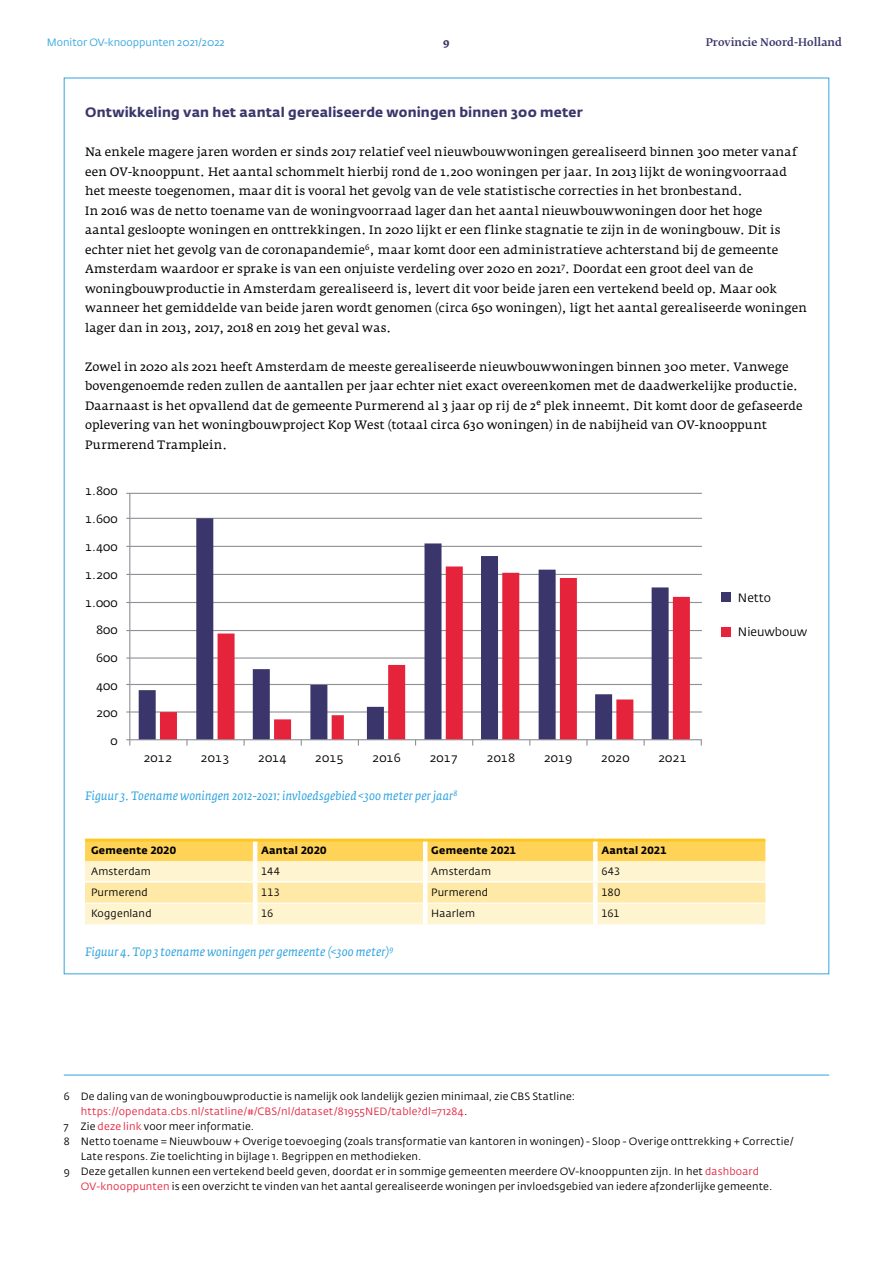
<style>
.page{position:relative;width:893px;height:1263px;background:#fff}
.page>*{position:absolute;margin:0;border:0;box-sizing:border-box;transform-origin:0 0}
.K3_sans_bold_indents{font:700 13.5px "Fedra Sans Std";letter-spacing:.01em;color:#3a366b}
.Plat_indents_5{font:12px/19.5px "Fedra Serif A Std";letter-spacing:.01em;color:#000}
.Bijschrift_blauw{font:italic 12px "Fedra Serif A Std";letter-spacing:.015em;color:#32a4df}
.t1{font:12px "Fedra Sans Std";color:#000}
.P_Voetnoot{font:10.5px/15px "Fedra Sans Std";letter-spacing:.015em;color:#000}
._3_Tabeltekst{font:10.5px "Fedra Sans Std";letter-spacing:.015em;color:#000}
._2_Tabelvet{font:700 10.5px "Fedra Sans Std";letter-spacing:.02em;color:#000}
.t2{font:10.5px "Fedra Sans Std";color:#32a4df}
.t3{font:500 10.5px "Fedra Serif B Pro";color:#3a366b}
.t4{font:700 10.5px "Fedra Serif A Std";color:#3a366b}
.s1{color:#e5233b}
</style>
<div class="page">
<svg style="left:85px;top:842px;width:680px;height:82px;background:#ffe9a8"></svg>
<hr style="left:85px;top:839px;width:170px;height:3px;background:#fec823">
<hr style="left:255px;top:839px;width:170px;height:3px;background:#fec823">
<hr style="left:425px;top:839px;width:170px;height:3px;background:#fec823">
<hr style="left:595px;top:839px;width:170px;height:3px;background:#fec823">
<hr style="left:253px;top:883px;width:4px;height:20px;background:#fff">
<div style="left:593px;top:883px;width:5px;height:20px;background:#fff"></div>
<hr style="left:253px;top:903px;width:4px;height:21px;background:#fff">
<div style="left:593px;top:903px;width:5px;height:21px;background:#fff"></div>
<hr style="left:255px;top:881px;width:168px;height:2px;background:#fff">
<hr style="left:595px;top:881px;width:170px;height:2px;background:#fff">
<hr style="left:85px;top:903px;width:170px;height:1px;background:#fff">
<hr style="left:427px;top:903px;width:168px;height:1px;background:#fff">
<hr style="left:255px;top:903px;width:168px;height:1px;background:#fff">
<hr style="left:595px;top:903px;width:170px;height:1px;background:#fff">
<hr style="left:253px;top:842px;width:4px;height:19px;background:#fff">
<div style="left:593px;top:842px;width:5px;height:19px;background:#fff"></div>
<hr style="left:253px;top:861px;width:4px;height:20px;background:#fff">
<div style="left:593px;top:861px;width:5px;height:20px;background:#fff"></div>
<hr style="left:85px;top:881px;width:170px;height:2px;background:#fff">
<hr style="left:427px;top:881px;width:168px;height:2px;background:#fff">
<hr style="left:423px;top:842px;width:4px;height:19px;background:#fff">
<hr style="left:423px;top:861px;width:4px;height:21px;background:#fff">
<hr style="left:423px;top:882px;width:4px;height:21px;background:#fff">
<hr style="left:423px;top:903px;width:4px;height:21px;background:#fff">
<hr style="left:64px;top:1075px;width:765px;height:1px;background:#32a4df">
<hr style="left:126px;top:518px;width:576px;height:1px;background:#8e9196">
<hr style="left:126px;top:546px;width:576px;height:1px;background:#8e9196">
<hr style="left:126px;top:574px;width:576px;height:1px;background:#8e9196">
<hr style="left:126px;top:602px;width:576px;height:1px;background:#8e9196">
<hr style="left:126px;top:630px;width:576px;height:1px;background:#8e9196">
<hr style="left:126px;top:657px;width:576px;height:2px;background:#8e9196">
<hr style="left:126px;top:684px;width:576px;height:1px;background:#8e9196">
<hr style="left:126px;top:493px;width:576px;height:1px;background:#8e9196">
<hr style="left:126px;top:711px;width:576px;height:1px;background:#8e9196">
<hr style="left:129px;top:493px;width:1px;height:247px;background:#8e9196">
<hr style="left:126px;top:739px;width:576px;height:1px;background:#8e9196">
<div style="left:721px;top:592px;width:9px;height:10px;background:#3a366b"></div>
<div style="left:721px;top:627px;width:9px;height:10px;background:#e5233b"></div>
<svg style="left:139px;top:518px;width:530px;height:221px"></svg>
<svg style="left:160px;top:566px;width:530px;height:173px"></svg>
<p class="t2" style="left:47px;top:36px;width:180px">Monitor OV-knooppunten 2021/2022</p>
<p class="t4" style="left:443px;top:36px;width:8px">9</p>
<p class="t3" style="left:706px;top:35px;width:138px">Provincie Noord-Holland</p>
<p class="K3_sans_bold_indents" style="left:85px;top:104px;width:499px">Ontwikkeling van het aantal gerealiseerde woningen binnen 300 meter</p>
<p class="Plat_indents_5" style="left:85px;top:142px;width:723px">Na enkele magere jaren worden er sinds 2017 relatief veel nieuwbouwwoningen gerealiseerd binnen 300 meter vanaf een OV-knooppunt. Het aantal schommelt hierbij rond de 1.200 woningen per jaar. In 2013 lijkt de woningvoorraad het meeste toegenomen, maar dit is vooral het gevolg van de vele statistische correcties in het bronbestand.<br>In 2016 was de netto toename van de woningvoorraad lager dan het aantal nieuwbouwwoningen door het hoge<br>aantal gesloopte woningen en onttrekkingen. In 2020 lijkt er een flinke stagnatie te zijn in de woningbouw. Dit is echter niet het gevolg van de coronapandemie<sup>6</sup>, maar komt door een administratieve achterstand bij de gemeente Amsterdam waardoor er sprake is van een onjuiste verdeling over 2020 en 2021<sup>7</sup>. Doordat een groot deel van de woningbouwproductie in Amsterdam gerealiseerd is, levert dit voor beide jaren een vertekend beeld op. Maar ook wanneer het gemiddelde van beide jaren wordt genomen (circa 650 woningen), ligt het aantal gerealiseerde woningen lager dan in 2013, 2017, 2018 en 2019 het geval was.</p>
<p class="Plat_indents_5" style="left:85px;top:357px;width:719px">Zowel in 2020 als 2021 heeft Amsterdam de meeste gerealiseerde nieuwbouwwoningen binnen 300 meter. Vanwege bovengenoemde reden zullen de aantallen per jaar echter niet exact overeenkomen met de daadwerkelijke productie.<br>Daarnaast is het opvallend dat de gemeente Purmerend al 3 jaar op rij de 2e plek inneemt. Dit komt door de gefaseerde oplevering van het woningbouwproject Kop West (totaal circa 630 woningen) in de nabijheid van OV-knooppunt Purmerend Tramplein.</p>
<p class="t1" style="left:85px;top:484px;width:34px">1.800</p>
<p class="t1" style="left:85px;top:511px;width:34px">1.600</p>
<p class="t1" style="left:85px;top:539px;width:34px">1.400</p>
<p class="t1" style="left:85px;top:567px;width:34px">1.200</p>
<p class="t1" style="left:85px;top:595px;width:34px">1.000</p>
<p class="t1" style="left:96px;top:623px;width:23px">800</p>
<p class="t1" style="left:96px;top:650px;width:23px">600</p>
<p class="t1" style="left:96px;top:678px;width:23px">400</p>
<p class="t1" style="left:96px;top:706px;width:23px">200</p>
<p class="t1" style="left:110px;top:734px;width:9px">0</p>
<p class="t1" style="left:143px;top:750px;width:30px">2012</p>
<p class="t1" style="left:201px;top:750px;width:30px">2013</p>
<p class="t1" style="left:258px;top:750px;width:30px">2014</p>
<p class="t1" style="left:315px;top:750px;width:30px">2015</p>
<p class="t1" style="left:372px;top:750px;width:30px">2016</p>
<p class="t1" style="left:429px;top:750px;width:30px">2017</p>
<p class="t1" style="left:486px;top:750px;width:30px">2018</p>
<p class="t1" style="left:544px;top:750px;width:30px">2019</p>
<p class="t1" style="left:601px;top:750px;width:30px">2020</p>
<p class="t1" style="left:658px;top:750px;width:30px">2021</p>
<p class="Bijschrift_blauw" style="left:85px;top:788px;width:374px">Figuur 3. Toename woningen 2012-2021: invloedsgebied &lt;300 meter per jaar<sup>8</sup></p>
<p class="_2_Tabelvet" style="left:91px;top:844px;width:86px">Gemeente 2020</p>
<p class="_2_Tabelvet" style="left:261px;top:844px;width:67px">Aantal 2020</p>
<p class="_2_Tabelvet" style="left:431px;top:844px;width:86px">Gemeente 2021</p>
<p class="_2_Tabelvet" style="left:601px;top:844px;width:67px">Aantal 2021</p>
<p class="_3_Tabeltekst" style="left:91px;top:865px;width:61px">Amsterdam</p>
<p class="_3_Tabeltekst" style="left:261px;top:865px;width:20px">144</p>
<p class="_3_Tabeltekst" style="left:431px;top:865px;width:61px">Amsterdam</p>
<p class="_3_Tabeltekst" style="left:601px;top:865px;width:20px">643</p>
<p class="_3_Tabeltekst" style="left:91px;top:886px;width:58px">Purmerend</p>
<p class="_3_Tabeltekst" style="left:261px;top:886px;width:20px">113</p>
<p class="_3_Tabeltekst" style="left:431px;top:886px;width:58px">Purmerend</p>
<p class="_3_Tabeltekst" style="left:601px;top:886px;width:21px">180</p>
<p class="_3_Tabeltekst" style="left:91px;top:907px;width:62px">Koggenland</p>
<p class="_3_Tabeltekst" style="left:261px;top:907px;width:14px">16</p>
<p class="_3_Tabeltekst" style="left:431px;top:907px;width:45px">Haarlem</p>
<p class="_3_Tabeltekst" style="left:601px;top:907px;width:20px">161</p>
<p class="Bijschrift_blauw" style="left:85px;top:944px;width:310px">Figuur 4. Top 3 toename woningen per gemeente (&lt;300 meter)<sup>9</sup></p>
<p class="t1" style="left:738px;top:590px;width:35px">Netto</p>
<p class="t1" style="left:738px;top:625px;width:71px">Nieuwbouw</p>
<p class="P_Voetnoot" style="left:81px;top:1088px;width:496px;text-indent:-17px">6 De daling van de woningbouwproductie is namelijk ook landelijk gezien minimaal, zie CBS Statline: <span class="s1">https://opendata.cbs.nl/statline/#/CBS/nl/dataset/81955NED/table?dl=71284</span>.</p>
<p class="P_Voetnoot" style="left:64px;top:1118px;width:192px">7 Zie <span class="s1">deze link</span> voor meer informatie.</p>
<p class="P_Voetnoot" style="left:81px;top:1133px;width:714px;text-indent:-17px">8 Netto toename = Nieuwbouw + Overige toevoeging (zoals transformatie van kantoren in woningen) - Sloop - Overige onttrekking + Correctie/<br>Late respons. Zie toelichting in bijlage 1. Begrippen en methodieken.</p>
<p class="P_Voetnoot" style="left:81px;top:1163px;width:693px;text-indent:-17px">9 Deze getallen kunnen een vertekend beeld geven, doordat er in sommige gemeenten meerdere OV-knooppunten zijn. In het <span class="s1">dashboard<br>OV-knooppunten</span> is een overzicht te vinden van het aantal gerealiseerde woningen per invloedsgebied van iedere afzonderlijke gemeente.</p>
</div>
